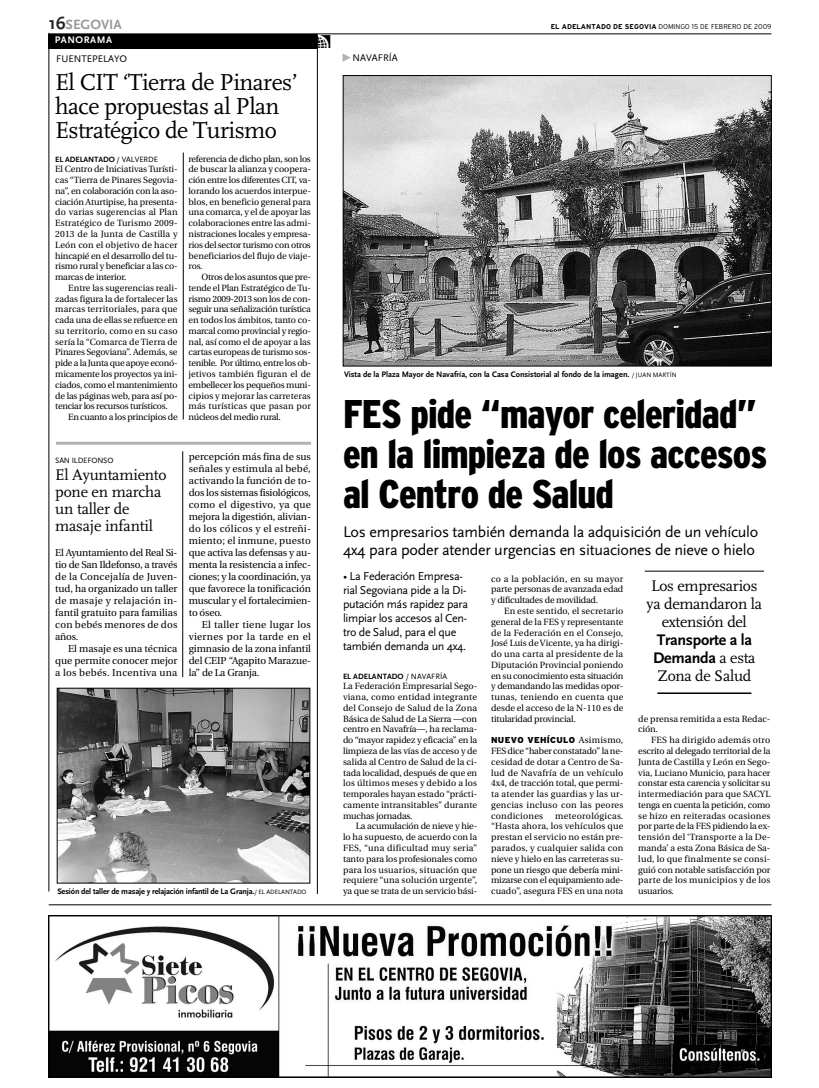
<style>
.page{position:relative;width:819px;height:1088px;background:#fff}
.page>*{position:absolute;margin:0;border:0;box-sizing:border-box;transform-origin:0 0}
.t1{font:900 condensed 40px/40px "Interstate Adobe";letter-spacing:-.02em;color:#000}
.t2{font:24px/24px "FF Scala";letter-spacing:-.025em;color:#000}
.t3{font:16px/18px "Scala Sans";letter-spacing:-.015em;color:#000}
.t4{font:16px/17px "FF Scala";letter-spacing:-.02em;color:#000;text-align:center}
.t5{font:700 16px/18px "Scala Sans";letter-spacing:-.015em;color:#000}
.t6{font:700 14px "Scala Sans";color:#999}
.t7{font:12px/14px "Scala Sans";letter-spacing:-.025em;color:#000}
.t8{font:10px/12px "Utopia";letter-spacing:-.005em;color:#000;text-align:justify}
.t9{font:10px "Scala Sans";color:#000}
.t10{font:700 10px "Scala Sans";letter-spacing:.055em;color:#fff}
.t11{font:9px/10.8px "Utopia";letter-spacing:-.01em;color:#000;text-align:justify}
.t12{font:9px "Utopia";letter-spacing:-.03em;color:#000}
.t13{font:900 8.6px "Interstate Adobe";letter-spacing:.035em;color:#000}
.t14{font:700 8.3px "Scala Sans";color:#000}
.t15{font:700 8px "Scala Sans";letter-spacing:-.005em;color:#000}
.t16{font:8px "Scala Sans";letter-spacing:-.02em;color:#000}
.t17{font:300 7px "Interstate Adobe";color:#000}
.s1{font-size:18px;color:#231f20}
.s2{font-weight:700}
.s3{color:#b3b3b3}
.s4{font-weight:400}
.s5{font-weight:400;font-size:6.5px}
.s6{font-family:"Utopia";font-weight:400;font-size:9px}
.s7{font-family:"FF Scala";font-weight:400}
</style>
<div class="page">
<hr style="left:49px;top:34px;width:722px;height:1px;background:#000">
<hr style="left:49px;top:905px;width:722px;height:1px;background:#000">
<img style="left:345px;top:77px;width:424px;height:287px">
<div style="left:343px;top:75px;width:428px;height:291px;border:1px solid #000"></div>
<hr style="left:645px;top:571px;width:119px;height:1px;background:#000">
<hr style="left:657px;top:692px;width:94px;height:2px;background:#000">
<div style="left:49px;top:34px;width:268px;height:15px;background:#000"></div>
<hr style="left:183px;top:153px;width:1px;height:267px;background:#000">
<hr style="left:317px;top:34px;width:1px;height:860px;background:#000">
<hr style="left:49px;top:33px;width:1px;height:859px;background:#000">
<hr style="left:183px;top:451px;width:1px;height:226px;background:#000">
<hr style="left:56px;top:442px;width:255px;height:3px;background:#b3b3b3">
<img style="left:59px;top:690px;width:249px;height:191px">
<div style="left:57px;top:688px;width:253px;height:195px;border:1px solid #000"></div>
<img style="left:49px;top:916px;width:722px;height:161px">
<svg style="left:317px;top:35px;width:1px;height:13px"></svg>
<h3 class="t6" style="left:49px;top:19px;width:75px"><span class="s1">16</span>SEGOVIA</h3>
<p class="t17" style="left:551px;top:24px;width:222px"><span class="s2">EL ADELANTADO DE SEGOVIA</span> DOMINGO 15 DE FEBRERO DE 2009</p>
<p class="t9" style="left:343px;top:54px;width:56px"><span class="s3">✔</span> NAVAFRÍA</p>
<p class="t10" style="left:55px;top:36px;width:59px">PANORAMA</p>
<p class="t9" style="left:56px;top:55px;width:72px">FUENTEPELAYO</p>
<h2 class="t2" style="left:55px;top:72px;width:244px">El CIT ‘Tierra de Pinares’ hace propuestas al Plan<br>Estratégico de Turismo</h2>
<p class="t15" style="left:55px;top:156px;width:104px">EL ADELANTADO <span class="s4">/ VALVERDE</span></p>
<p class="t11" style="left:55px;top:165px;width:124px">El Centro de Iniciativas Turísti&shy;cas “Tierra de Pinares Segovia&shy;na”, en colaboración con la aso&shy;ciación Aturtipise, ha presenta&shy;do varias sugerencias al Plan Estratégico de Turismo 2009- 2013 de la Junta de Castilla y León con el objetivo de hacer hincapié en el desarrollo del tu&shy;rismo rural y beneficiar a las co&shy;marcas de interior.</p>
<p class="t11" style="left:55px;top:283px;width:124px;text-indent:13px">Entre las sugerencias reali&shy;zadas figura la de fortalecer las marcas territoriales, para que cada una de ellas se refuerce en su territorio, como en su caso sería la “Comarca de Tierra de Pinares Segoviana”. Además, se pide a la Junta que apoye econó&shy;micamente los proyectos ya ini&shy;ciados, como el mantenimiento de las páginas web, para así po&shy;tenciar los recursos turísticos.</p>
<p class="t12" style="left:68px;top:413px;width:111px">En cuanto a los principios de</p>
<p class="t11" style="left:189px;top:154px;width:124px">referencia de dicho plan, son los de buscar la alianza y coopera&shy;ción entre los diferentes CIT, va&shy;lorando los acuerdos interpue&shy;blos, en beneficio general para una comarca, y el de apoyar las colaboraciones entre las admi&shy;nistraciones locales y empresa&shy;rios del sector turismo con otros beneficiarios del flujo de viaje&shy;ros.</p>
<p class="t11" style="left:189px;top:272px;width:124px;text-indent:13px">Otros de los asuntos que pre&shy;tende el Plan Estratégico de Tu&shy;rismo 2009-2013 son los de con&shy;seguir una señalización turística en todos los ámbitos, tanto co&shy;marcal como provincial y regio&shy;nal, así como el de apoyar a las cartas europeas de turismo sos&shy;tenible. Por último, entre los ob&shy;jetivos también figuran el de embellecer los pequeños muni&shy;cipios y mejorar las carreteras más turísticas que pasan por núcleos del medio rural.</p>
<p class="t16" style="left:55px;top:457px;width:60px">SAN ILDEFONSO</p>
<h3 class="t4" style="left:55px;top:468px;width:113px;text-align:left">El Ayuntamiento pone en marcha un taller de masaje infantil</h3>
<p class="t8" style="left:55px;top:547px;width:124px">El Ayuntamiento del Real Si&shy;tio de San Ildefonso, a través de la Concejalía de Juven&shy;tud, ha organizado un taller de masaje y relajación in&shy;fantil gratuito para familias con bebés menores de dos años.</p>
<p class="t8" style="left:55px;top:643px;width:124px;text-indent:13px">El masaje es una técnica que permite conocer mejor a los bebés. Incentiva una</p>
<p class="t8" style="left:189px;top:451px;width:124px">percepción más fina de sus señales y estimula al bebé, activando la función de to&shy;dos los sistemas fisiológicos, como el digestivo, ya que mejora la digestión, alivian&shy;do los cólicos y el estreñi&shy;miento; el inmune, puesto que activa las defensas y au&shy;menta la resistencia a infec&shy;ciones; y la coordinación, ya que favorece la tonificación muscular y el fortalecimien&shy;to óseo.</p>
<p class="t8" style="left:189px;top:619px;width:124px;text-indent:13px">El taller tiene lugar los viernes por la tarde en el gimnasio de la zona infantil del CEIP “Agapito Marazue&shy;la” de La Granja.</p>
<p class="t14" style="left:57px;top:888px;width:251px">Sesión del taller de masaje y relajación infantil de La Granja.<span class="s5">/ EL ADELANTADO</span></p>
<p class="t14" style="left:344px;top:371px;width:334px">Vista de la Plaza Mayor de Navafría, con la Casa Consistorial al fondo de la imagen. <span class="s5">/ JUAN MARTÍN</span></p>
<h1 class="t1" style="left:343px;top:397px;width:426px">FES pide “mayor celeridad” en la limpieza de los accesos al Centro de Salud</h1>
<h3 class="t3" style="left:343px;top:524px;width:417px">Los empresarios también demanda la adquisición de un vehículo<br>4x4 para poder atender urgencias en situaciones de nieve o hielo</h3>
<h3 class="t7" style="left:343px;top:570px;width:127px">• La Federación Empresa&shy;rial Segoviana pide a la Di&shy;putación más rapidez para limpiar los accesos al Cen&shy;tro de Salud, para el que también demanda un 4x4.</h3>
<p class="t15" style="left:343px;top:673px;width:106px">EL ADELANTADO <span class="s4">/ NAVAFRÍA</span></p>
<p class="t11" style="left:343px;top:682px;width:136px">La Federación Empresarial Sego&shy;viana, como entidad integrante del Consejo de Salud de la Zona Básica de Salud de La Sierra —con centro en Navafría—, ha reclama&shy;do “mayor rapidez y eficacia” en la limpieza de las vías de acceso y de salida al Centro de Salud de la ci&shy;tada localidad, después de que en los últimos meses y debido a los temporales hayan estado “prácti&shy;camente intransitables” durante muchas jornadas.</p>
<p class="t11" style="left:343px;top:822px;width:136px;text-indent:13px">La acumulación de nieve y hie&shy;lo ha supuesto, de acuerdo con la FES, “una dificultad muy seria” tanto para los profesionales como para los usuarios, situación que requiere “una solución urgente”, ya que se trata de un servicio bási-</p>
<p class="t11" style="left:491px;top:574px;width:134px">co a la población, en su mayor parte personas de avanzada edad y dificultades de movilidad.</p>
<p class="t11" style="left:491px;top:606px;width:134px;text-indent:13px">En este sentido, el secretario general de la FES y representante de la Federación en el Consejo, José Luis de Vicente, ya ha dirigi&shy;do una carta al presidente de la Diputación Provincial poniendo en su conocimiento esta situación y demandando las medidas opor&shy;tunas, teniendo en cuenta que desde el acceso de la N-110 es de titularidad provincial.</p>
<p class="t13" style="left:491px;top:737px;width:134px">NUEVO VEHÍCULO <span class="s6">Asimismo,</span></p>
<p class="t11" style="left:491px;top:746px;width:134px">FES dice “haber constatado” la ne&shy;cesidad de dotar a Centro de Sa&shy;lud de Navafría de un vehículo 4x4, de tracción total, que permi&shy;ta atender las guardias y las ur&shy;gencias incluso con las peores condiciones</p>
<p class="t11" style="left:491px;top:811px;width:134px;text-indent:64px">meteorológicas. “Hasta ahora, los vehículos que prestan el servicio no están pre&shy;parados, y cualquier salida con nieve y hielo en las carreteras su&shy;pone un riesgo que debería mini&shy;mizarse con el equipamiento ade&shy;cuado”, asegura FES en una nota</p>
<h3 class="t4" style="left:647px;top:578px;width:117px;line-height:18px">Los empresarios ya demandaron la extensión del</h3>
<h3 class="t5" style="left:653px;top:632px;width:104px">Transporte a la<br>Demanda <span class="s7">a esta</span></h3>
<h3 class="t4" style="left:657px;top:669px;width:95px">Zona de Salud</h3>
<p class="t11" style="left:638px;top:714px;width:134px">de prensa remitida a esta Redac&shy;ción.</p>
<p class="t11" style="left:638px;top:736px;width:134px;text-indent:13px">FES ha dirigido además otro escrito al delegado territorial de la Junta de Castilla y León en Sego&shy;via, Luciano Municio, para hacer constar esta carencia y solicitar su intermediación para que SACYL tenga en cuenta la petición, como se hizo en reiteradas ocasiones por parte de la FES pidiendo la ex&shy;tensión del ‘Transporte a la De&shy;manda’ a esta Zona Básica de Sa&shy;lud, lo que finalmente se consi&shy;guió con notable satisfacción por parte de los municipios y de los usuarios.</p>
</div>
